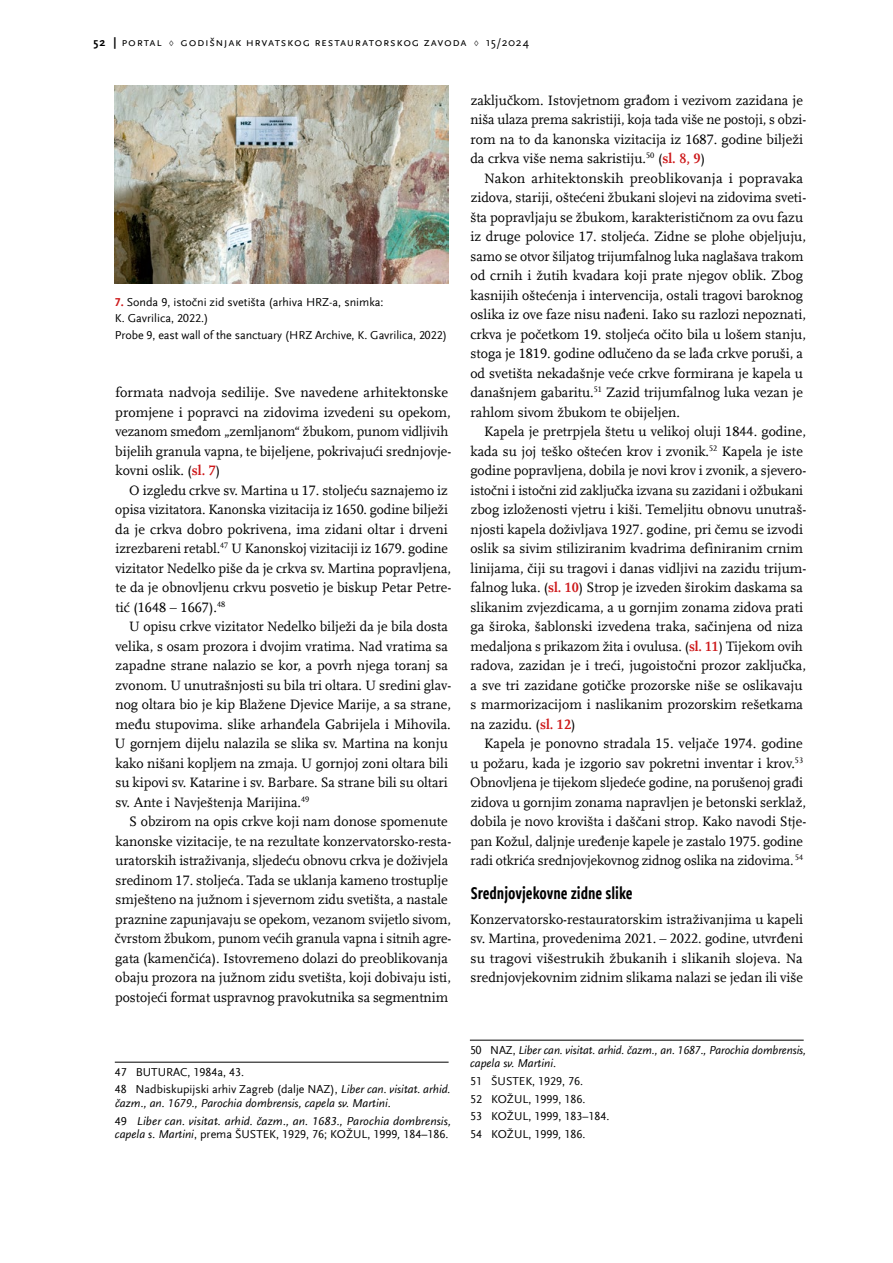
<style>
.page{position:relative;width:893px;height:1263px;background:#fff}
.page>*{position:absolute;margin:0;border:0;box-sizing:border-box;transform-origin:0 0}
.t1{font:18.75px "Freight Sans Cmp Pro Semi";color:#000}
.t2{font:14.25px/19.5px "Scala Offc Pro";color:#000}
.t3{font:12px/17.7px "Scala Sans Offc Pro";color:#000}
.t4{font:italic 12px/17.7px "Scala Sans Offc Pro";color:#000}
.t5{font:12px "Scala Sans Sc Offc Pro";letter-spacing:.055em;color:#000}
.s1{font-weight:700}
.s2{font-weight:700;color:#cd1719}
.s3{font-style:italic}
.s4{font-style:normal}
</style>
<div class="page">
<hr style="left:115px;top:1062px;width:334px;height:1px;background:#000">
<hr style="left:470px;top:1040px;width:334px;height:1px;background:#000">
<img style="left:115px;top:85px;width:334px;height:198px">
<p class="t5" style="left:94px;top:35px;width:437px"><span class="s1">52 |</span> portal ♢ godišnjak hrvatskog restauratorskog zavoda ♢ 15/2024</p>
<p class="t3" style="left:115px;top:293px;width:334px;line-height:16.5px"><span class="s2">7.</span> Sonda 9, istočni zid svetišta (arhiva HRZ-a, snimka:<br>K. Gavrilica, 2022.)<br>Probe 9, east wall of the sanctuary (HRZ Archive, K. Gavrilica, 2022)</p>
<p class="t2" style="left:115px;top:383px;width:337px">formata nadvoja sedilije. Sve navedene arhitektonske promjene i popravci na zidovima izvedeni su opekom, vezanom smeđom „zemljanom“ žbukom, punom vidljivih bijelih granula vapna, te bijeljene, pokrivajući srednjovje&shy;kovni oslik. (<span class="s2">sl. 7</span>)</p>
<p class="t2" style="left:115px;top:480px;width:337px;text-indent:14px">O izgledu crkve sv. Martina u 17. stoljeću saznajemo iz opisa vizitatora. Kanonska vizitacija iz 1650. godine bilježi da je crkva dobro pokrivena, ima zidani oltar i drveni izrezbareni retabl.<sup>47</sup> U Kanonskoj vizitaciji iz 1679. godine vizitator Nedelko piše da je crkva sv. Martina popravljena, te da je obnovljenu crkvu posvetio je biskup Petar Petre&shy;tić (1648 – 1667).<sup>48</sup></p>
<p class="t2" style="left:115px;top:617px;width:338px;text-indent:14px">U opisu crkve vizitator Nedelko bilježi da je bila dosta velika, s osam prozora i dvojim vratima. Nad vratima sa zapadne strane nalazio se kor, a povrh njega toranj sa zvonom. U unutrašnjosti su bila tri oltara. U sredini glav&shy;nog oltara bio je kip Blažene Djevice Marije, a sa strane, među stupovima. slike arhanđela Gabrijela i Mihovila.<br>U gornjem dijelu nalazila se slika sv. Martina na konju kako nišani kopljem na zmaja. U gornjoj zoni oltara bili su kipovi sv. Katarine i sv. Barbare. Sa strane bili su oltari sv. Ante i Navještenja Marijina.<sup>49</sup></p>
<p class="t2" style="left:115px;top:812px;width:338px;text-indent:15px">S obzirom na opis crkve koji nam donose spomenute kanonske vizitacije, te na rezultate konzervatorsko-resta&shy;uratorskih istraživanja, sljedeću obnovu crkva je doživjela sredinom 17. stoljeća. Tada se uklanja kameno trostuplje smješteno na južnom i sjevernom zidu svetišta, a nastale praznine zapunjavaju se opekom, vezanom svijetlo sivom, čvrstom žbukom, punom većih granula vapna i sitnih agre&shy;gata (kamenčića). Istovremeno dolazi do preoblikovanja obaju prozora na južnom zidu svetišta, koji dobivaju isti, postojeći format uspravnog pravokutnika sa segmentnim</p>
<p class="t3" style="left:115px;top:1063px;width:337px">47 BUTURAC, 1984a, 43.<br>48 Nadbiskupijski arhiv Zagreb (dalje NAZ), <span class="s3">Liber can. visitat. arhid.</span></p>
<p class="t4" style="left:115px;top:1094px;width:338px">čazm., an. 1679., Parochia dombrensis, capela sv. Martini<span class="s4">.<br>49</span> Liber can. visitat. arhid. čazm., an. 1683., Parochia dombrensis,</p>
<p class="t3" style="left:115px;top:1125px;width:335px"><span class="s3">capela s. Martini</span>, prema ŠUSTEK, 1929, 76; KOŽUL, 1999<span class="s3">,</span> 184–186.</p>
<p class="t2" style="left:470px;top:90px;width:337px">zaključkom. Istovjetnom građom i vezivom zazidana je niša ulaza prema sakristiji, koja tada više ne postoji, s obzi&shy;rom na to da kanonska vizitacija iz 1687. godine bilježi da crkva više nema sakristiju.<sup>50</sup> (<span class="s2">sl. 8, 9</span>)</p>
<p class="t2" style="left:470px;top:168px;width:337px;text-indent:14px">Nakon arhitektonskih preoblikovanja i popravaka zidova, stariji, oštećeni žbukani slojevi na zidovima sveti&shy;šta popravljaju se žbukom, karakterističnom za ovu fazu iz druge polovice 17. stoljeća. Zidne se plohe objeljuju, samo se otvor šiljatog trijumfalnog luka naglašava trakom od crnih i žutih kvadara koji prate njegov oblik. Zbog kasnijih oštećenja i intervencija, ostali tragovi baroknog oslika iz ove faze nisu nađeni. Iako su razlozi nepoznati, crkva je početkom 19. stoljeća očito bila u lošem stanju, stoga je 1819. godine odlučeno da se lađa crkve poruši, a od svetišta nekadašnje veće crkve formirana je kapela u današnjem gabaritu.<sup>51</sup> Zazid trijumfalnog luka vezan je rahlom sivom žbukom te obijeljen.</p>
<p class="t2" style="left:470px;top:422px;width:337px;text-indent:14px">Kapela je pretrpjela štetu u velikoj oluji 1844. godine, kada su joj teško oštećen krov i zvonik.<sup>52</sup> Kapela je iste godine popravljena, dobila je novi krov i zvonik, a sjevero&shy;istočni i istočni zid zaključka izvana su zazidani i ožbukani zbog izloženosti vjetru i kiši. Temeljitu obnovu unutraš&shy;njosti kapela doživljava 1927. godine, pri čemu se izvodi oslik sa sivim stiliziranim kvadrima definiranim crnim linijama, čiji su tragovi i danas vidljivi na zazidu trijum&shy;falnog luka. (<span class="s2">sl. 10</span>) Strop je izveden širokim daskama sa slikanim zvjezdicama, a u gornjim zonama zidova prati ga široka, šablonski izvedena traka, sačinjena od niza medaljona s prikazom žita i ovulusa. (<span class="s2">sl. 11</span>) Tijekom ovih radova, zazidan je i treći, jugoistočni prozor zaključka, a sve tri zazidane gotičke prozorske niše se oslikavaju s marmorizacijom i naslikanim prozorskim rešetkama na zazidu. (<span class="s2">sl. 12</span>)</p>
<p class="t2" style="left:470px;top:734px;width:338px;text-indent:14px">Kapela je ponovno stradala 15. veljače 1974. godine u požaru, kada je izgorio sav pokretni inventar i krov.<sup>53<br></sup>Obnovljena je tijekom sljedeće godine, na porušenoj građi zidova u gornjim zonama napravljen je betonski serklaž, dobila je novo krovišta i daščani strop. Kako navodi Stje&shy;pan Kožul, daljnje uređenje kapele je zastalo 1975. godine radi otkrića srednjovjekovnog zidnog oslika na zidovima. <sup>54</sup></p>
<h1 class="t1" style="left:471px;top:880px;width:163px">Srednjovjekovne zidne slike</h1>
<p class="t2" style="left:470px;top:909px;width:335px;text-align:justify">Konzervatorsko-restauratorskim istraživanjima u kapeli sv. Martina, provedenima 2021. – 2022. godine, utvrđeni su tragovi višestrukih žbukanih i slikanih slojeva. Na srednjovjekovnim zidnim slikama nalazi se jedan ili više</p>
<p class="t4" style="left:470px;top:1043px;width:338px;line-height:13.5px"><span class="s4">50 NAZ,</span> Liber can. visitat. arhid. čazm., an. 1687., Parochia dombrensis, capela sv. Martini<span class="s4">.</span></p>
<p class="t3" style="left:470px;top:1072px;width:141px">51 ŠUSTEK, 1929, 76.<br>52 KOŽUL, 1999, 186.<br>53 KOŽUL, 1999, 183–184.<br>54 KOŽUL, 1999<span class="s3">,</span> 186.</p>
</div>
